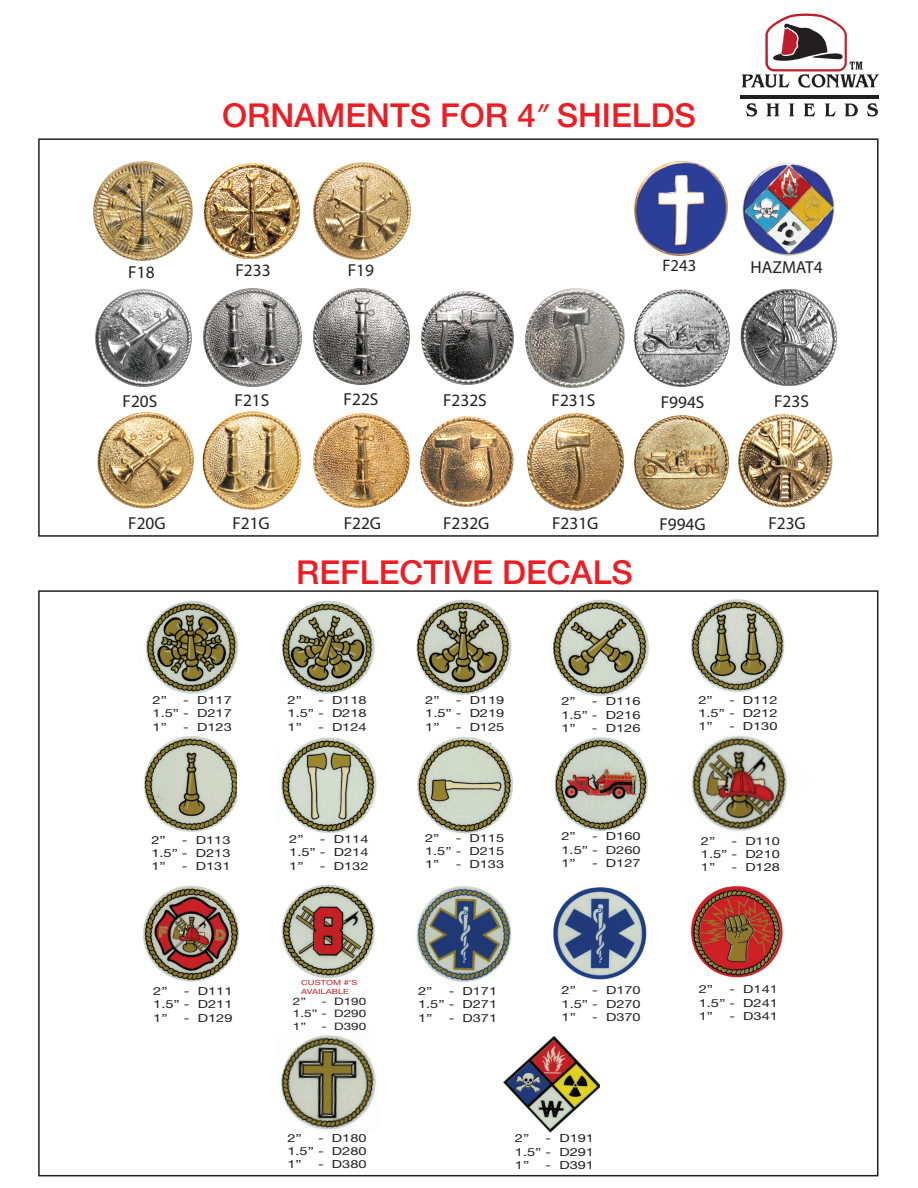
<style>
.page{position:relative;width:918px;height:1188px;background:#fff}
.page>*{position:absolute;margin:0;border:0;box-sizing:border-box;transform-origin:0 0}
.t1{font:500 33px "Helvetica Neue";color:#ee1d23}
.t2{font:17.4px "Myriad Pro";color:#231f20}
.t3{font:16.65px "Myriad Pro";color:#231f20}
.t4{font:11.1px/13.4px "Helvetica Neue";color:#231f20;text-align:justify;scale:1.32 1}
.t5{font:10.35px/12.3px "Helvetica Neue";color:#231f20;text-align:justify;scale:1.32 1}
.t6{font:7.05px/8.6px "Helvetica Neue";color:#c52026;scale:1.32 1}
.s1{font-family:"Myriad Pro";font-weight:400;font-style:italic;font-stretch:semi-expanded}
</style>
<div class="page">
<img style="left:416px;top:599px;width:96px;height:96px">
<img style="left:553px;top:599px;width:96px;height:97px">
<img style="left:691px;top:599px;width:94px;height:94px">
<img style="left:416px;top:886px;width:96px;height:96px">
<img style="left:143px;top:885px;width:97px;height:97px">
<img style="left:146px;top:601px;width:92px;height:93px">
<img style="left:691px;top:885px;width:92px;height:93px">
<img style="left:553px;top:887px;width:94px;height:93px">
<img style="left:281px;top:737px;width:96px;height:96px">
<img style="left:281px;top:884px;width:94px;height:94px">
<img style="left:280px;top:600px;width:95px;height:94px">
<img style="left:691px;top:735px;width:97px;height:96px">
<img style="left:280px;top:1035px;width:96px;height:95px">
<img style="left:143px;top:736px;width:94px;height:96px">
<img style="left:554px;top:737px;width:94px;height:94px">
<img style="left:417px;top:737px;width:96px;height:97px">
<img style="left:503px;top:1035px;width:97px;height:98px">
<hr style="left:741px;top:95px;width:138px;height:4px;background:#231f20">
<svg style="left:742px;top:14px;width:137px;height:103px"></svg>
<div style="left:38px;top:138px;width:841px;height:399px;border:2px solid #231f20"></div>
<img style="left:204px;top:289px;width:98px;height:98px">
<img style="left:313px;top:288px;width:96px;height:96px">
<img style="left:421px;top:291px;width:93px;height:93px">
<img style="left:313px;top:163px;width:97px;height:97px">
<img style="left:202px;top:412px;width:99px;height:98px">
<img style="left:314px;top:413px;width:96px;height:95px">
<img style="left:421px;top:416px;width:92px;height:90px">
<img style="left:635px;top:290px;width:94px;height:97px">
<img style="left:525px;top:289px;width:100px;height:99px">
<img style="left:203px;top:164px;width:98px;height:95px">
<img style="left:95px;top:290px;width:97px;height:96px">
<img style="left:97px;top:413px;width:96px;height:96px">
<img style="left:740px;top:290px;width:98px;height:95px">
<img style="left:739px;top:414px;width:93px;height:93px">
<img style="left:635px;top:415px;width:94px;height:95px">
<img style="left:527px;top:413px;width:97px;height:97px">
<img style="left:93px;top:161px;width:100px;height:99px">
<img style="left:635px;top:162px;width:93px;height:94px">
<img style="left:742px;top:162px;width:93px;height:94px">
<h1 class="t1" style="left:222px;top:96px;width:475px">ORNAMENTS FOR 4<span class="s1">”</span> SHIELDS</h1>
<h3 class="t3" style="left:662px;top:255px;width:35px">F243</h3>
<h2 class="t2" style="left:128px;top:261px;width:28px">F18</h2>
<h2 class="t2" style="left:751px;top:256px;width:74px">HAZMAT4</h2>
<h2 class="t2" style="left:236px;top:259px;width:37px">F233</h2>
<h2 class="t2" style="left:348px;top:259px;width:28px">F19</h2>
<h2 class="t2" style="left:123px;top:390px;width:36px">F20S</h2>
<h2 class="t2" style="left:128px;top:513px;width:39px">F20G</h2>
<h2 class="t2" style="left:235px;top:389px;width:36px">F21S</h2>
<h2 class="t2" style="left:344px;top:388px;width:36px">F22S</h2>
<h2 class="t2" style="left:443px;top:389px;width:45px">F232S</h2>
<h2 class="t2" style="left:552px;top:389px;width:45px">F231S</h2>
<h2 class="t2" style="left:661px;top:391px;width:45px">F994S</h2>
<h2 class="t2" style="left:232px;top:513px;width:39px">F21G</h2>
<h2 class="t2" style="left:344px;top:512px;width:39px">F22G</h2>
<h2 class="t2" style="left:443px;top:513px;width:48px">F232G</h2>
<h2 class="t2" style="left:552px;top:513px;width:48px">F231G</h2>
<h2 class="t2" style="left:659px;top:513px;width:48px">F994G</h2>
<h1 class="t1" style="left:296px;top:553px;width:338px">REFLECTIVE DECALS</h1>
<h2 class="t2" style="left:774px;top:390px;width:36px">F23S</h2>
<h2 class="t2" style="left:768px;top:512px;width:39px">F23G</h2>
<p class="t4" style="left:153px;top:693px;width:12px">2”</p>
<p class="t4" style="left:153px;top:693px;width:61px;text-indent:31px">- D117<br>1.5” - D217<br>1”</p>
<p class="t4" style="left:183px;top:720px;width:38px">- D123</p>
<p class="t4" style="left:288px;top:693px;width:12px">2”</p>
<p class="t4" style="left:288px;top:693px;width:61px;text-indent:31px">- D118<br>1.5” - D218<br>1”</p>
<p class="t4" style="left:318px;top:720px;width:38px">- D124</p>
<p class="t4" style="left:425px;top:693px;width:12px">2”</p>
<p class="t4" style="left:425px;top:693px;width:61px;text-indent:31px">- D119<br>1.5” - D219<br>1”</p>
<p class="t4" style="left:456px;top:720px;width:38px">- D125</p>
<p class="t4" style="left:561px;top:694px;width:12px">2”</p>
<p class="t4" style="left:561px;top:694px;width:61px;text-indent:31px">- D116<br>1.5” - D216<br>1”</p>
<p class="t4" style="left:592px;top:721px;width:38px">- D126</p>
<p class="t4" style="left:698px;top:693px;width:12px">2”</p>
<p class="t4" style="left:698px;top:693px;width:61px;text-indent:31px">- D112<br>1.5” - D212<br>1”</p>
<p class="t4" style="left:729px;top:719px;width:38px">- D130</p>
<p class="t4" style="left:151px;top:833px;width:12px">2”</p>
<p class="t4" style="left:151px;top:833px;width:61px;text-indent:31px">- D113<br>1.5” - D213<br>1”</p>
<p class="t4" style="left:182px;top:860px;width:38px">- D131</p>
<p class="t4" style="left:289px;top:832px;width:12px">2”</p>
<p class="t4" style="left:289px;top:832px;width:61px;text-indent:31px">- D114<br>1.5” - D214<br>1”</p>
<p class="t4" style="left:320px;top:859px;width:38px">- D132</p>
<p class="t4" style="left:425px;top:831px;width:12px">2”</p>
<p class="t4" style="left:425px;top:831px;width:61px;text-indent:31px">- D115<br>1.5” - D215<br>1”</p>
<p class="t4" style="left:456px;top:858px;width:38px">- D133</p>
<p class="t4" style="left:562px;top:830px;width:12px">2”</p>
<p class="t4" style="left:562px;top:830px;width:61px;text-indent:31px">- D160<br>1.5” - D260<br>1”</p>
<p class="t4" style="left:592px;top:856px;width:38px">- D127</p>
<p class="t4" style="left:701px;top:834px;width:12px">2”</p>
<p class="t4" style="left:701px;top:834px;width:61px;text-indent:31px">- D110<br>1.5” - D210<br>1”</p>
<p class="t4" style="left:732px;top:861px;width:38px">- D128</p>
<p class="t4" style="left:153px;top:984px;width:12px">2”</p>
<p class="t4" style="left:153px;top:984px;width:61px;text-indent:31px">- D111<br>1.5” - D211<br>1”</p>
<p class="t4" style="left:184px;top:1011px;width:38px">- D129</p>
<p class="t6" style="left:301px;top:978px;width:44px">CUSTOM #’S<br>AVAILABLE</p>
<p class="t5" style="left:293px;top:995px;width:12px">2”</p>
<p class="t5" style="left:293px;top:995px;width:57px;text-indent:28px">- D190<br>1.5” - D290<br>1”</p>
<p class="t5" style="left:321px;top:1020px;width:36px">- D390</p>
<p class="t4" style="left:418px;top:984px;width:12px">2”</p>
<p class="t4" style="left:418px;top:984px;width:61px;text-indent:31px">- D171<br>1.5” - D271<br>1”</p>
<p class="t4" style="left:449px;top:1011px;width:38px">- D371</p>
<p class="t4" style="left:562px;top:983px;width:12px">2”</p>
<p class="t4" style="left:562px;top:983px;width:61px;text-indent:31px">- D170<br>1.5” - D270<br>1”</p>
<p class="t4" style="left:592px;top:1010px;width:38px">- D370</p>
<p class="t4" style="left:699px;top:982px;width:12px">2”</p>
<p class="t4" style="left:699px;top:982px;width:61px;text-indent:31px">- D141<br>1.5” - D241<br>1”</p>
<p class="t4" style="left:729px;top:1009px;width:38px">- D341</p>
<p class="t4" style="left:287px;top:1131px;width:12px">2”</p>
<p class="t4" style="left:287px;top:1131px;width:61px;text-indent:31px">- D180<br>1.5” - D280<br>1”</p>
<p class="t4" style="left:318px;top:1157px;width:38px">- D380</p>
<p class="t4" style="left:515px;top:1132px;width:12px">2”</p>
<p class="t4" style="left:515px;top:1132px;width:61px;text-indent:31px">- D191<br>1.5” - D291<br>1”</p>
<p class="t4" style="left:546px;top:1158px;width:38px">- D391</p>
</div>
